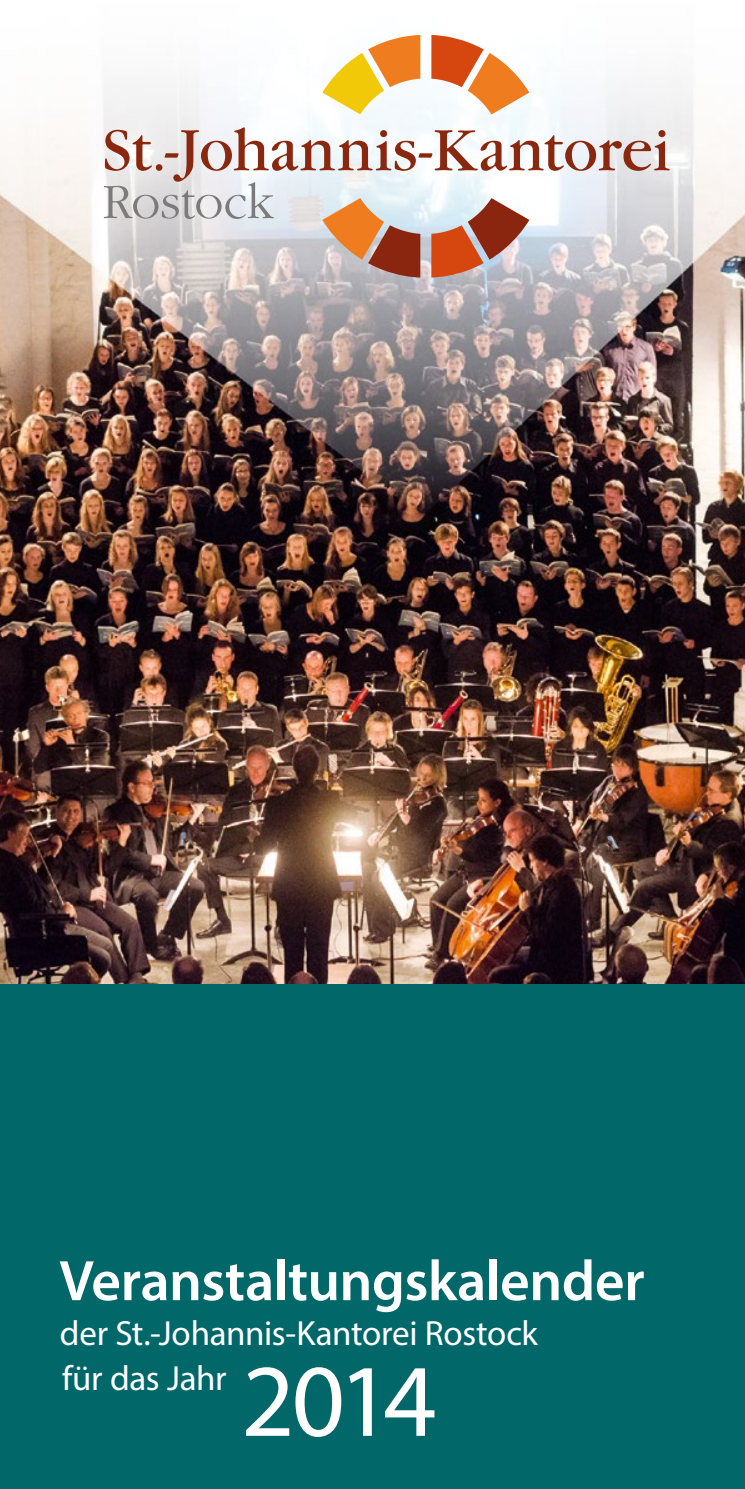
<style>
.page{position:relative;width:745px;height:1489px;background:#fff}
.page>*{position:absolute;margin:0;border:0;box-sizing:border-box;transform-origin:0 0}
.t1{font:103.75px "Myriad Pro";color:#fff}
.t2{font:600 57.5px "Myriad Pro";letter-spacing:-.01em;color:#fff}
.t3{font:35px/45px "Myriad Pro";letter-spacing:-.01em;color:#fff}
</style>
<div class="page">
<img style="left:0;top:34px;width:744px;height:950px">
<svg style="left:322px;top:35px;width:98px;height:79px"></svg>
<svg style="left:431px;top:35px;width:98px;height:79px"></svg>
<svg style="left:104px;top:127px;width:565px;height:150px"></svg>
<div style="left:0;top:984px;width:744px;height:504px;background:#016769"></div>
<h2 class="t2" style="left:59px;top:1244px;width:586px">Veranstaltungskalender</h2>
<p class="t3" style="left:60px;top:1310px;width:479px">der St.-Johannis-Kantorei Rostock für das Jahr</p>
<h1 class="t1" style="left:241px;top:1336px;width:197px">2014</h1>
</div>
